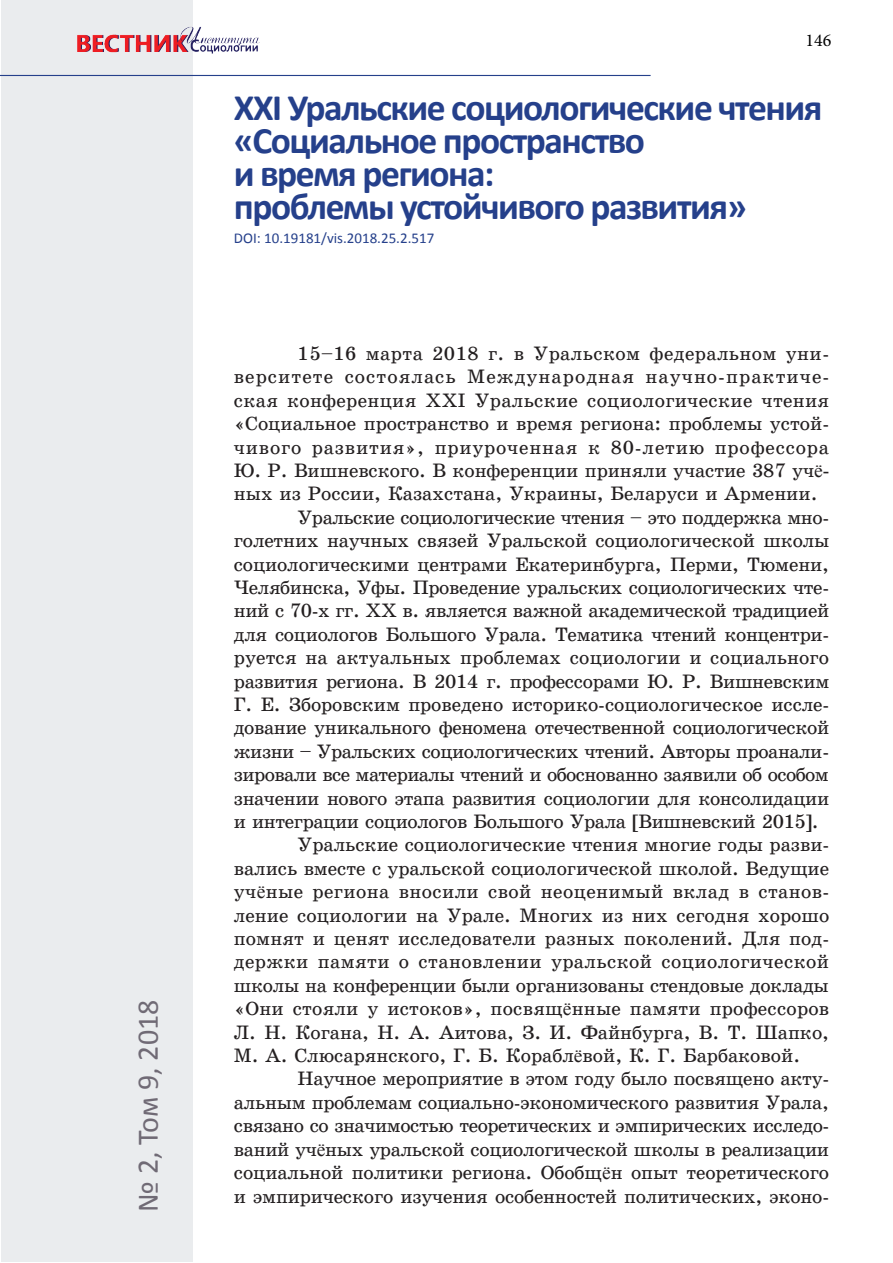
<style>
.page{position:relative;width:893px;height:1263px;background:#fff}
.page>*{position:absolute;margin:0;border:0;box-sizing:border-box;transform-origin:0 0}
.Название{font:700 37.5px/33px "Calibri";letter-spacing:-.04em;color:#25408b}
.t1{font:30px "Calibri";color:#706a75}
.Текст{font:19.5px/23.4px "School Book C";letter-spacing:-.005em;color:#231f20;text-align:justify}
.t2{font:18px "Minion Pro";color:#000}
.DOI{font:15px "Calibri";color:#25408b}
.s1{font-family:"Times New Roman"}
</style>
<div class="page">
<div style="left:1px;top:1px;width:192px;height:1261px;background:#eaecee"></div>
<hr style="left:0;top:75px;width:651px;height:1px;background:#25408b">
<img style="left:77px;top:26px;width:183px;height:28px">
<h2 class="t1" style="left:129px;top:1212px;width:214px;rotate:-90deg">№ 2, Том 9, 2018</h2>
<p class="t2" style="left:805px;top:29px;width:27px">146</p>
<p class="Название" style="left:234px;top:91px;width:590px">XXI Уральские социологические чтения «Социальное пространство<br>и время региона:<br>проблемы устойчивого развития»</p>
<p class="DOI" style="left:234px;top:228px;width:202px">DOI: 10.19181/vis.2018.25.2.517</p>
<p class="Текст" style="left:234px;top:342px;width:597px;text-indent:64px">15–16 марта 2018 г. в Уральском федеральном уни&shy;верситете состоялась Международная научно-практиче&shy;ская конференция XXI Уральские социологические чтения «Социальное пространство и время региона: проблемы устой&shy;чивого развития», приуроченная к 80-летию профессора Ю. Р. Вишневского. В конференции приняли участие 387 уч<span class="s1">ё&shy;</span>ных из России, Казахстана, Украины, Беларуси и Армении.</p>
<p class="Текст" style="left:234px;top:506px;width:597px;text-indent:64px">Уральские социологические чтения – это поддержка мно&shy;голетних научных связей Уральской социологической школы социологическими центрами Екатеринбурга, Перми, Тюмени, Челябинска, Уфы. Проведение уральских социологических чте&shy;ний с 70-х гг. ХХ в. является важной академической традицией для социологов Большого Урала. Тематика чтений концентри&shy;руется на актуальных проблемах социологии и социального развития региона. В 2014 г. профессорами Ю. Р. Вишневским Г. Е. Зборовским проведено историко-социологическое иссле&shy;дование уникального феномена отечественной социологической жизни <span class="s1">−</span> Уральских социологических чтений. Авторы проанали&shy;зировали все материалы чтений и обоснованно заявили об особом значении нового этапа развития социологии для консолидации и интеграции социологов Большого Урала [Вишневский 2015].</p>
<p class="Текст" style="left:234px;top:833px;width:597px;text-indent:64px">Уральские социологические чтения многие годы разви&shy;вались вместе с уральской социологической школой. Ведущие уч<span class="s1">ё</span>ные региона вносили свой неоценимый вклад в станов&shy;ление социологии на Урале. Многих из них сегодня хорошо помнят и ценят исследователи разных поколений. Для под&shy;держки памяти о становлении уральской социологической школы на конференции были организованы стендовые доклады «Они стояли у истоков», посвящ<span class="s1">ё</span>нные памяти профессоров Л. Н. Когана, Н. А. Аитова, З. И. Файнбурга, В. Т. Шапко, М. А. Слюсарянского, Г. Б. Корабл<span class="s1">ё</span>вой, К. Г. Барбаковой.</p>
<p class="Текст" style="left:234px;top:1067px;width:597px;text-indent:64px">Научное мероприятие в этом году было посвящено акту&shy;альным проблемам социально-экономического развития Урала, связано со значимостью теоретических и эмпирических исследо&shy;ваний уч<span class="s1">ё</span>ных уральской социологической школы в реализации социальной политики региона. Обобщ<span class="s1">ё</span>н опыт теоретического и эмпирического изучения особенностей политических, эконо-</p>
</div>
